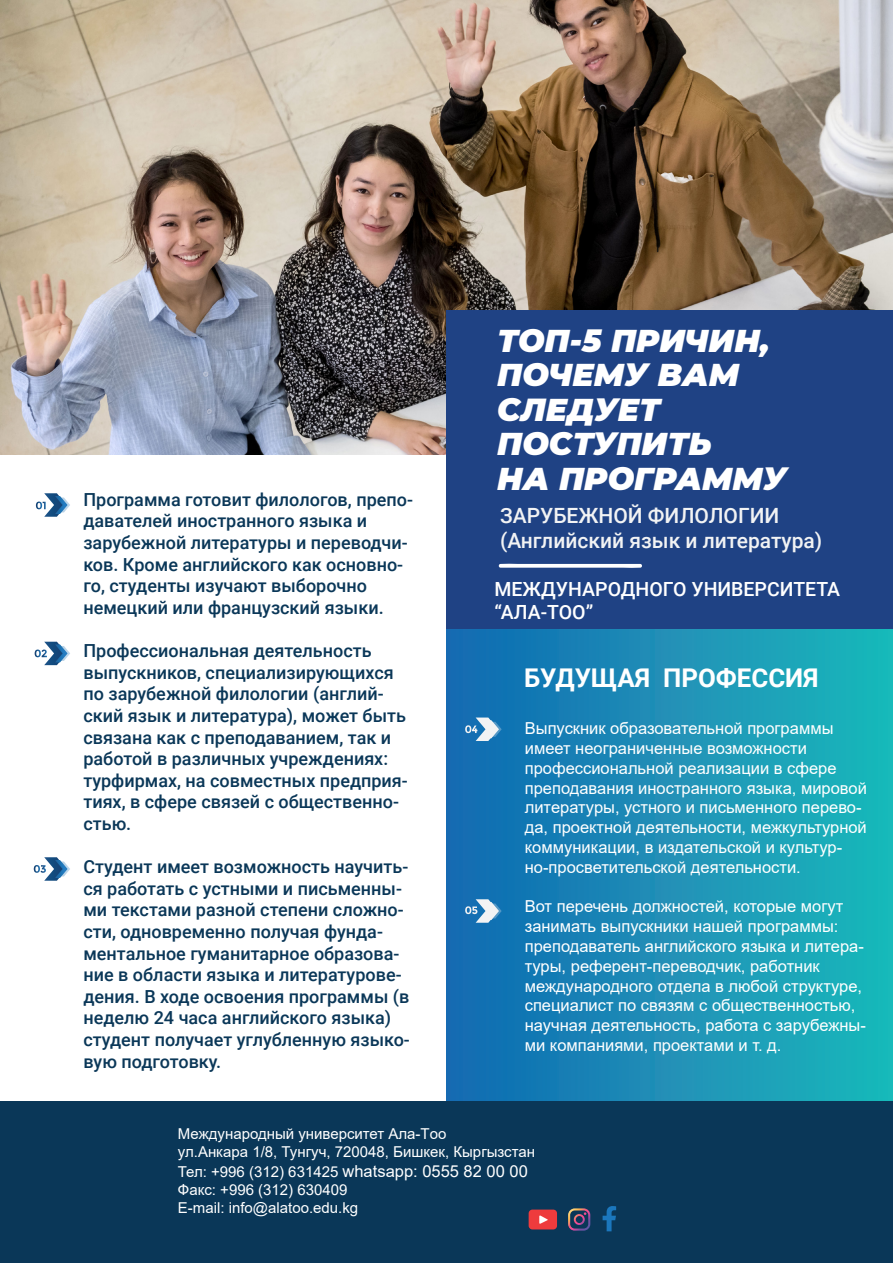
<style>
.page{position:relative;width:893px;height:1263px;background:#fff}
.page>*{position:absolute;margin:0;border:0;box-sizing:border-box;transform-origin:0 0}
.t1{font:italic 900 31.5px/34.5px "Montserrat";color:#fff}
.t2{font:700 25.8px "Roboto";color:#fff}
.t3{font:500 21px/25.2px "Roboto";color:#f2f3f4}
.t4{font:500 19.5px/23.4px "Roboto";color:#fff}
.t5{font:500 18px/21.6px "Roboto";color:#0a3758}
.t6{font:16.5px/19.8px "Arial";color:#fff}
.t7{font:15px/18px "Arial";color:#fff}
.s1{font-size:16.5px}
</style>
<div class="page">
<div style="left:446px;top:630px;width:447px;height:472px;background:linear-gradient(to right,#1568b2,#1fb9bb)"></div>
<div style="left:0;top:1102px;width:893px;height:161px;background:#0a3758"></div>
<img style="left:0;top:0;width:893px;height:455px">
<svg style="left:568px;top:1208px;width:22px;height:22px"></svg>
<svg style="left:603px;top:1206px;width:13px;height:25px"></svg>
<svg style="left:529px;top:1209px;width:28px;height:20px"></svg>
<div style="left:446px;top:310px;width:447px;height:318px;background:#1f4284"></div>
<svg style="left:498px;top:563px;width:144px;height:5px"></svg>
<svg style="left:36px;top:493px;width:34px;height:24px"></svg>
<svg style="left:35px;top:642px;width:35px;height:23px"></svg>
<svg style="left:34px;top:857px;width:36px;height:24px"></svg>
<svg style="left:465px;top:717px;width:37px;height:24px"></svg>
<svg style="left:465px;top:899px;width:37px;height:24px"></svg>
<p class="t5" style="left:83px;top:488px;width:331px">Программа готовит филологов, препо&shy;давателей иностранного языка и зарубежной литературы и переводчи&shy;ков. Кроме английского как основно&shy;го, студенты изучают выборочно немецкий или французский языки.</p>
<p class="t5" style="left:83px;top:639px;width:326px">Профессиональная деятельность выпускников, специализирующихся по зарубежной филологии (англий&shy;ский язык и литература), может быть связана как с преподаванием, так и работой в различных учреждениях: турфирмах, на совместных предприя&shy;тиях, в сфере связей с общественно&shy;стью.</p>
<p class="t5" style="left:83px;top:855px;width:328px">Cтудент имеет возможность научить&shy;ся работать с устными и письменны&shy;ми текстами разной степени сложно&shy;сти, одновременно получая фунда&shy;ментальное гуманитарное образова&shy;ние в области языка и литературове&shy;дения. В ходе освоения программы (в неделю 24 часа английского языка) студент получает углубленную языко&shy;вую подготовку.</p>
<h1 class="t1" style="left:497px;top:321px;width:291px">ТОП-5 ПРИЧИН,<br>ПОЧЕМУ ВАМ<br>СЛЕДУЕТ<br>ПОСТУПИТЬ<br>НА ПРОГРАММУ</h1>
<p class="t3" style="left:500px;top:502px;width:324px">ЗАРУБЕЖНОЙ ФИЛОЛОГИИ (Английский язык и литература)</p>
<p class="t4" style="left:494px;top:576px;width:347px">МЕЖДУНАРОДНОГО УНИВЕРСИТЕТА “АЛА-ТОО”</p>
<h2 class="t2" style="left:524px;top:659px;width:296px">БУДУЩАЯ ПРОФЕССИЯ</h2>
<p class="t6" style="left:525px;top:718px;width:344px">Выпускник образовательной программы имеет неограниченные возможности профессиональной реализации в сфере преподавания иностранного языка, мировой литературы, устного и письменного перево&shy;да, проектной деятельности, межкультурной коммуникации, в издательской и культур&shy;но-просветительской деятельности.</p>
<p class="t6" style="left:525px;top:897px;width:343px">Вот перечень должностей, которые могут занимать выпускники нашей программы: преподаватель английского языка и литера&shy;туры, референт-переводчик, работник международного отдела в любой структуре, специалист по связям с общественностью, научная деятельность, работа с зарубежны&shy;ми компаниями, проектами и т. д.</p>
<p class="t7" style="left:178px;top:1124px;width:359px">Международный университет Ала-Tоо<br>ул.Анкара 1/8, Тунгуч, 720048, Бишкек, Кыргызстан</p>
<p class="t7" style="left:178px;top:1162px;width:351px">Тел: +996 (312) 631425 <span class="s1">whatsapp: 0555 82 00 00<br></span>Факс: +996 (312) 630409<br>E-mail: info@alatoo.edu.kg</p>
</div>
